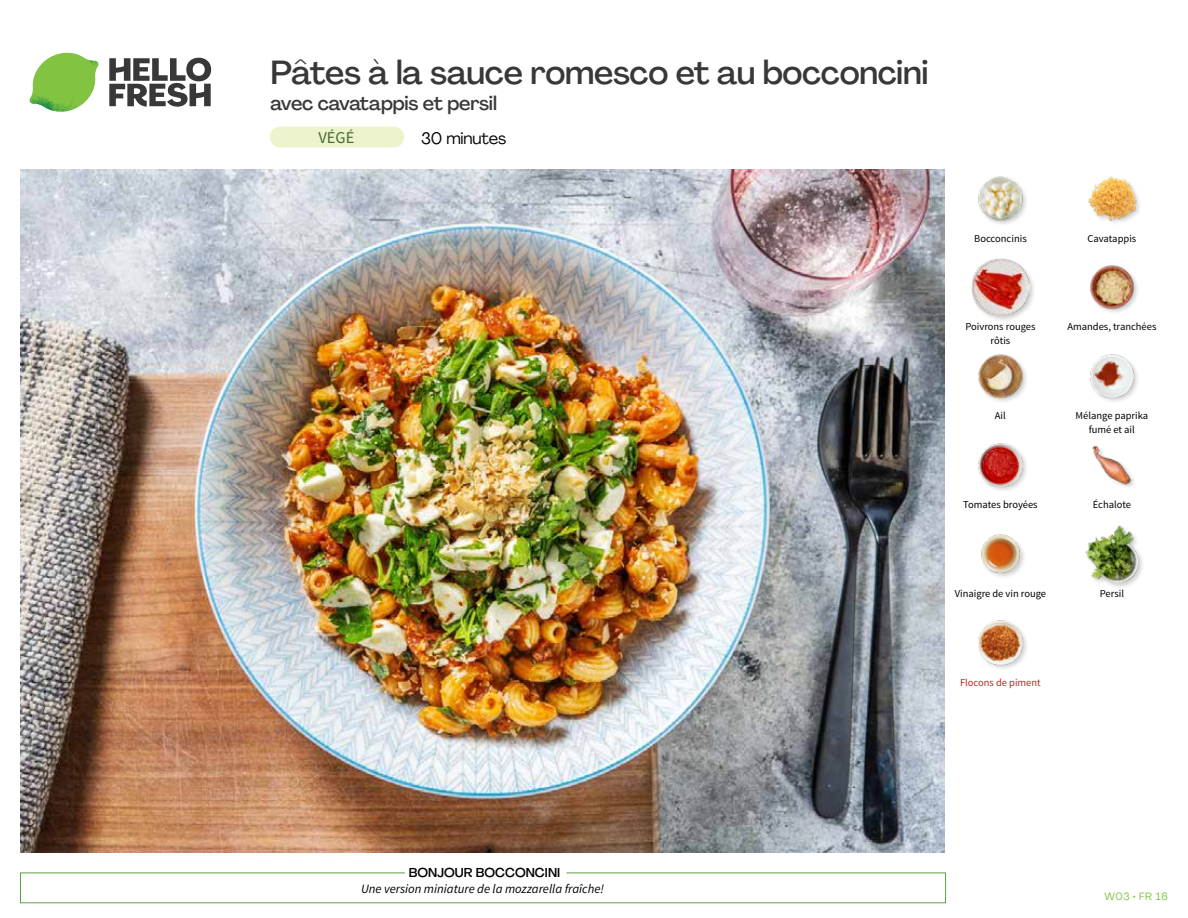
<style>
.page{position:relative;width:1188px;height:918px;background:#fff}
.page>*{position:absolute;margin:0;border:0;box-sizing:border-box;transform-origin:0 0}
.t1{font:500 33px "Agrandir";letter-spacing:-.01em;color:#383839}
.t2{font:500 19.5px "Agrandir";letter-spacing:-.01em;color:#383839}
.t3{font:16.5px "Agrandir";letter-spacing:-.01em;color:#000}
.t4{font:16.5px "Source Sans Pro";color:#476b32}
.t5{font:italic 12.75px "Source Sans Pro";color:#000}
.t6{font:500 12.75px "Agrandir";color:#000}
.t7{font:10.5px/13.5px "Source Sans Pro";color:#000;text-align:center}
.t8{font:10.5px "Source Sans Pro";color:#c82027}
.t9{font:10.5px "Agrandir";letter-spacing:.05em;color:#82c341}
</style>
<div class="page">
<div style="left:270px;top:127px;width:134px;height:20px;background:#edf3cd;border-radius:10px"></div>
<svg style="left:109px;top:57px;width:102px;height:50px"></svg>
<svg style="left:34px;top:53px;width:62px;height:40px"></svg>
<img style="left:67px;top:53px;width:32px;height:26px">
<img style="left:33px;top:75px;width:59px;height:11px">
<img style="left:29px;top:79px;width:61px;height:33px">
<img style="left:65px;top:86px;width:27px;height:25px">
<div style="left:20px;top:873px;width:926px;height:30px;border:1px solid #609f43"></div>
<div style="left:405px;top:865px;width:161px;height:15px;background:#fff"></div>
<img style="left:21px;top:170px;width:924px;height:682px">
<img style="left:978px;top:620px;width:49px;height:49px">
<div style="left:1084px;top:525px;width:61px;height:64px;background:#000;opacity:.2"></div>
<img style="left:1084px;top:525px;width:57px;height:58px">
<img style="left:981px;top:534px;width:43px;height:43px">
<img style="left:1092px;top:445px;width:42px;height:42px">
<img style="left:978px;top:443px;width:49px;height:48px">
<img style="left:1090px;top:354px;width:48px;height:48px">
<img style="left:978px;top:354px;width:49px;height:48px">
<img style="left:1090px;top:265px;width:48px;height:47px">
<div style="left:971px;top:257px;width:65px;height:66px;background:#000;opacity:.2"></div>
<img style="left:972px;top:259px;width:57px;height:57px">
<img style="left:1088px;top:176px;width:52px;height:47px">
<img style="left:978px;top:176px;width:48px;height:48px">
<h1 class="t1" style="left:271px;top:52px;width:659px">Pâtes à la sauce romesco et au bocconcini</h1>
<h2 class="t2" style="left:271px;top:91px;width:228px">avec cavatappis et persil</h2>
<h3 class="t4" style="left:318px;top:128px;width:38px">VÉGÉ</h3>
<h3 class="t3" style="left:421px;top:128px;width:87px">30 minutes</h3>
<p class="t7" style="left:974px;top:232px;width:54px">Bocconcinis</p>
<p class="t7" style="left:1088px;top:232px;width:50px">Cavatappis</p>
<p class="t7" style="left:965px;top:320px;width:72px">Poivrons rouges</p>
<p class="t7" style="left:1067px;top:320px;width:91px">Amandes, tranchées</p>
<p class="t7" style="left:991px;top:334px;width:21px">rôtis</p>
<p class="t7" style="left:995px;top:409px;width:12px">Ail</p>
<p class="t7" style="left:1076px;top:409px;width:74px">Mélange paprika fumé et ail</p>
<p class="t7" style="left:963px;top:498px;width:76px">Tomates broyées</p>
<p class="t7" style="left:1093px;top:498px;width:40px">Échalote</p>
<p class="t7" style="left:955px;top:587px;width:93px">Vinaigre de vin rouge</p>
<p class="t7" style="left:1100px;top:587px;width:26px">Persil</p>
<p class="t8" style="left:960px;top:676px;width:82px">Flocons de piment</p>
<p class="t6" style="left:409px;top:864px;width:153px">BONJOUR BOCCONCINI</p>
<p class="t5" style="left:361px;top:881px;width:245px">Une version miniature de la mozzarella fraîche!</p>
<p class="t9" style="left:1105px;top:890px;width:65px">W03 • FR 16</p>
</div>
